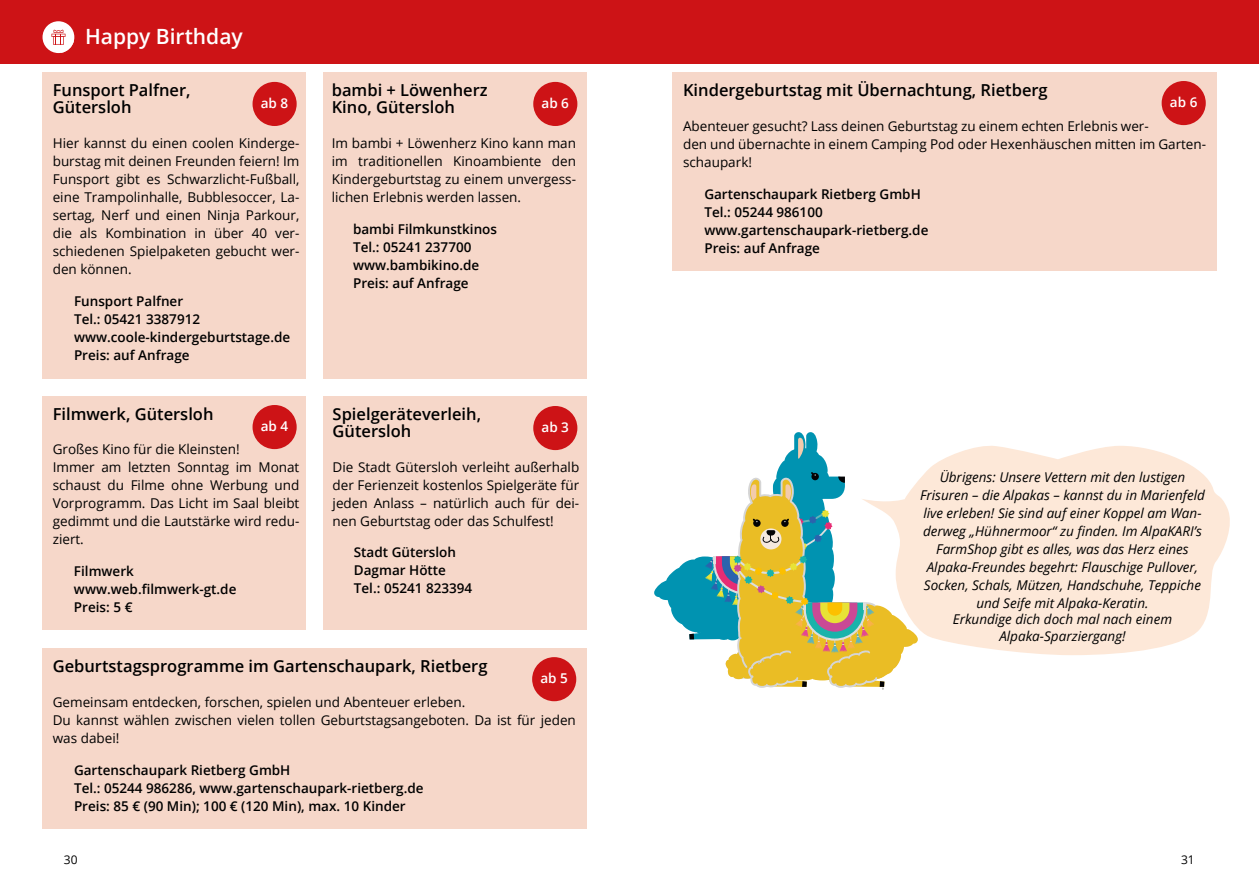
<style>
.page{position:relative;width:1259px;height:893px;background:#fff}
.page>*{position:absolute;margin:0;border:0;box-sizing:border-box;transform-origin:0 0}
.t1{font:600 21px "Open Sans";color:#fff}
.t2{font:600 16.5px/17px "Open Sans";color:#000}
.t3{font:13.5px/18px "Open Sans";color:#000}
.t4{font:600 13.5px/18px "Open Sans";color:#000}
.t5{font:italic 13.5px/18px "Open Sans";color:#000;text-align:center}
.t6{font:600 13.5px "Open Sans";color:#fff}
.t7{font:12px "Open Sans";color:#000}
</style>
<div class="page">
<div style="left:0;top:0;width:1259px;height:64px;background:#cd1316"></div>
<div style="left:43px;top:648px;width:544px;height:180px;background:#f6d7c9"></div>
<div style="left:323px;top:72px;width:264px;height:306px;background:#f6d7c9"></div>
<div style="left:43px;top:72px;width:263px;height:306px;background:#f6d7c9"></div>
<div style="left:532px;top:657px;width:44px;height:44px;background:#cd1316;border-radius:50%"></div>
<div style="left:252px;top:82px;width:45px;height:44px;background:#cd1316;border-radius:50%"></div>
<div style="left:533px;top:82px;width:44px;height:44px;background:#cd1316;border-radius:50%"></div>
<div style="left:43px;top:396px;width:263px;height:234px;background:#f6d7c9"></div>
<div style="left:252px;top:405px;width:45px;height:44px;background:#cd1316;border-radius:50%"></div>
<div style="left:323px;top:396px;width:264px;height:234px;background:#f6d7c9"></div>
<div style="left:533px;top:406px;width:44px;height:44px;background:#cd1316;border-radius:50%"></div>
<div style="left:672px;top:72px;width:544px;height:198px;background:#f6d7c9"></div>
<div style="left:1161px;top:81px;width:44px;height:44px;background:#cd1316;border-radius:50%"></div>
<svg style="left:654px;top:432px;width:248px;height:258px"></svg>
<svg style="left:861px;top:444px;width:369px;height:211px;fill:#fde8d8"></svg>
<div style="left:43px;top:21px;width:31px;height:32px;background:#fff;border-radius:50%"></div>
<svg style="left:51px;top:30px;width:23px;height:23px"></svg>
<h1 class="t1" style="left:85px;top:22px;width:159px">Happy Birthday</h1>
<p class="t2" style="left:332px;top:82px;width:157px">bambi + Löwenherz<br>Kino, Gütersloh</p>
<p class="t3" style="left:332px;top:134px;width:246px;text-align:justify">Im bambi + Löwenherz Kino kann man im traditionellen Kinoambiente den Kindergeburtstag zu einem unvergess&shy;lichen Erlebnis werden lassen.</p>
<p class="t4" style="left:353px;top:220px;width:146px">bambi Filmkunstkinos<br>Tel.: 05241 237700 www.bambikino.de<br>Preis: auf Anfrage</p>
<p class="t2" style="left:53px;top:82px;width:139px">Funsport Palfner,<br>Gütersloh</p>
<p class="t3" style="left:53px;top:134px;width:248px;text-align:justify">Hier kannst du einen coolen Kinderge&shy;burstag mit deinen Freunden feiern! Im Funsport gibt es Schwarzlicht-Fußball, eine Trampolinhalle, Bubblesoccer, La&shy;sertag, Nerf und einen Ninja Parkour, die als Kombination in über 40 ver&shy;schiedenen Spielpaketen gebucht wer&shy;den können.</p>
<p class="t4" style="left:74px;top:292px;width:218px">Funsport Palfner<br>Tel.: 05421 3387912 www.coole-kindergeburtstage.de<br>Preis: auf Anfrage</p>
<p class="t6" style="left:261px;top:94px;width:29px">ab 8</p>
<p class="t6" style="left:541px;top:94px;width:29px">ab 6</p>
<p class="t2" style="left:53px;top:405px;width:162px">Filmwerk, Gütersloh</p>
<p class="t3" style="left:53px;top:440px;width:248px">Großes Kino für die Kleinsten!<br>Immer am letzten Sonntag im Monat schaust du Filme ohne Werbung und<br>Vorprogramm. Das Licht im Saal bleibt gedimmt und die Lautstärke wird redu&shy;ziert.</p>
<p class="t4" style="left:74px;top:561px;width:164px">Filmwerk www.web.filmwerk-gt.de<br>Preis: 5 €</p>
<p class="t6" style="left:261px;top:417px;width:29px">ab 4</p>
<p class="t2" style="left:333px;top:405px;width:150px">Spielgeräteverleih,<br>Gütersloh</p>
<p class="t3" style="left:332px;top:457px;width:248px;text-align:justify">Die Stadt Gütersloh verleiht außerhalb der Ferienzeit kostenlos Spielgeräte für jeden Anlass – natürlich auch für dei&shy;nen Geburtstag oder das Schulfest!</p>
<p class="t4" style="left:354px;top:543px;width:120px">Stadt Gütersloh<br>Dagmar Hötte<br>Tel.: 05241 823394</p>
<p class="t6" style="left:541px;top:418px;width:29px">ab 3</p>
<p class="t2" style="left:53px;top:657px;width:436px">Geburtstagsprogramme im Gartenschaupark, Rietberg</p>
<p class="t3" style="left:53px;top:693px;width:524px">Gemeinsam entdecken, forschen, spielen und Abenteuer erleben.<br>Du kannst wählen zwischen vielen tollen Geburtstagsangeboten. Da ist für jeden was dabei!</p>
<p class="t4" style="left:74px;top:760px;width:351px">Gartenschaupark Rietberg GmbH<br>Tel.: 05244 986286, www.gartenschaupark-rietberg.de<br>Preis: 85 € (90 Min); 100 € (120 Min), max. 10 Kinder</p>
<p class="t6" style="left:540px;top:669px;width:29px">ab 5</p>
<p class="t2" style="left:683px;top:82px;width:366px">Kindergeburtstag mit Übernachtung, Rietberg</p>
<p class="t3" style="left:683px;top:117px;width:524px">Abenteuer gesucht? Lass deinen Geburtstag zu einem echten Erlebnis wer-<br>den und übernachte in einem Camping Pod oder Hexenhäuschen mitten im Garten&shy;schaupark!</p>
<p class="t4" style="left:704px;top:185px;width:226px">Gartenschaupark Rietberg GmbH<br>Tel.: 05244 986100 www.gartenschaupark-rietberg.de<br>Preis: auf Anfrage</p>
<p class="t6" style="left:1170px;top:93px;width:29px">ab 6</p>
<p class="t5" style="left:920px;top:468px;width:286px">Übrigens: Unsere Vettern mit den lustigen Frisuren – die Alpakas – kannst du in Marienfeld live erleben! Sie sind auf einer Koppel am Wan&shy;derweg „Hühnermoor“ zu finden. Im AlpaKARI’s FarmShop gibt es alles, was das Herz eines Alpaka-Freundes begehrt: Flauschige Pullover, Socken, Schals, Mützen, Handschuhe, Teppiche und Seife mit Alpaka-Keratin.</p>
<p class="t5" style="left:952px;top:611px;width:221px;line-height:16.2px">Erkundige dich doch mal nach einem<br>Alpaka-Sparziergang!</p>
<p class="t7" style="left:64px;top:851px;width:15px">30</p>
<p class="t7" style="left:1181px;top:851px;width:15px">31</p>
</div>
